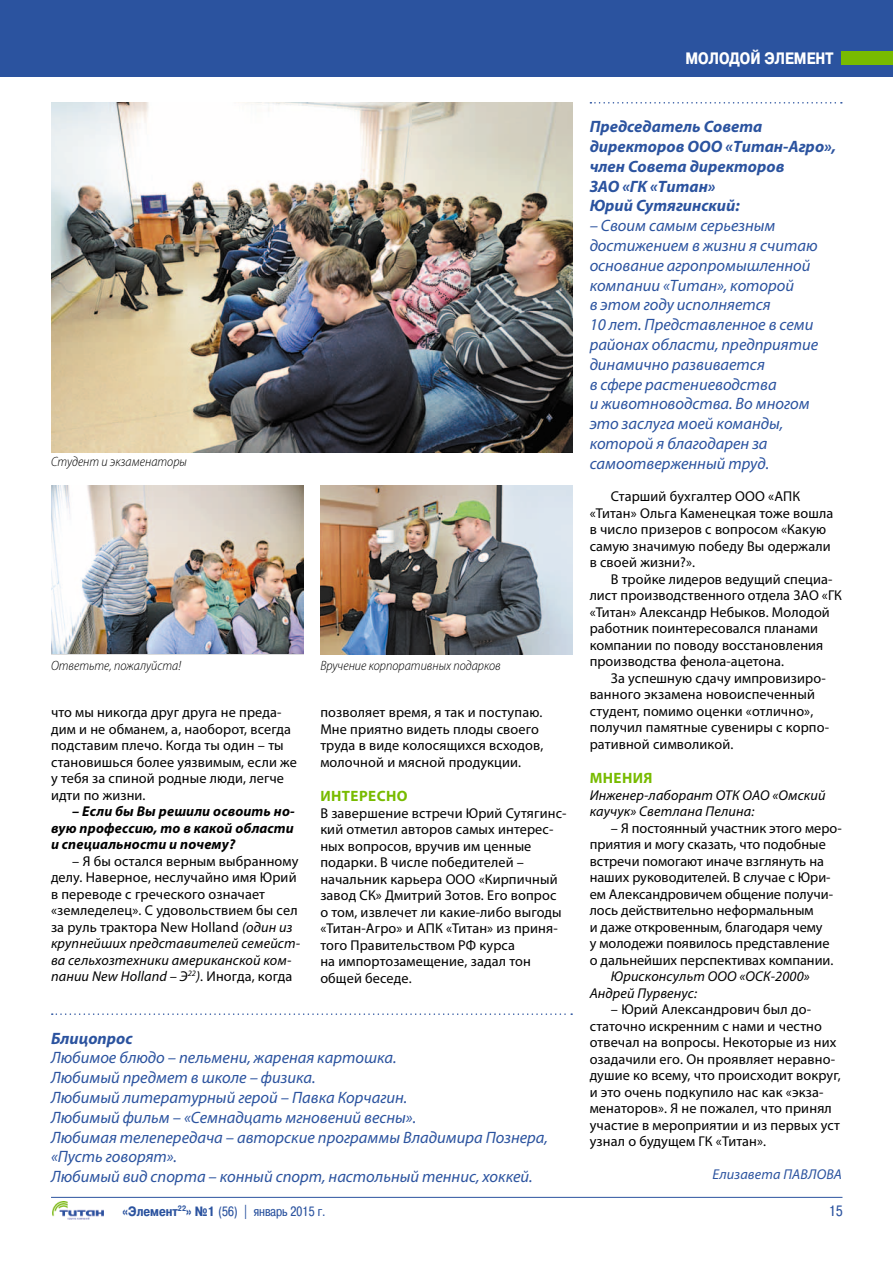
<style>
.page{position:relative;width:893px;height:1263px;background:#fff}
.page>*{position:absolute;margin:0;border:0;box-sizing:border-box;transform-origin:0 0}
.t1{font:italic 16.5px/19.8px "Myriad Pro";color:#2b539f}
.t2{font:italic 700 16.5px/19.8px "Myriad Pro";color:#2b539f}
.t3{font:700 16.5px "Pragmatica Condensed Cyr";color:#fff}
.t4{font:700 15px "Myriad Pro";letter-spacing:.03em;color:#78bb00}
.t5{font:15px "Pragmatica Condensed Cyr";color:#2b539f}
.t6{font:14.25px/16.5px "Myriad Pro";letter-spacing:.01em;color:#000}
.t7{font:italic 14.25px/16.5px "Myriad Pro";letter-spacing:.01em;color:#000}
.t8{font:italic 700 14.25px/16.5px "Myriad Pro";letter-spacing:.01em;color:#000;text-align:justify}
.t9{font:italic 14.25px "Myriad Pro";letter-spacing:.01em;color:#2b539f}
.t10{font:italic 300 semi-condensed 13.5px "Myriad Pro";color:#000}
.t11{font:13.5px "Pragmatica Condensed Cyr";color:#2b539f}
.s1{font-style:italic}
.s2{font-weight:700}
</style>
<div class="page">
<div style="left:0;top:0;width:893px;height:77px;background:#2b539f"></div>
<div style="left:842px;top:51px;width:51px;height:13px;background:#78bb00"></div>
<hr style="left:51px;top:1197px;width:791px;height:1px;background:#2b539f">
<img style="left:52px;top:1201px;width:51px;height:18px">
<img style="left:51px;top:102px;width:522px;height:350px">
<img style="left:51px;top:486px;width:252px;height:168px">
<img style="left:320px;top:486px;width:253px;height:168px">
<svg style="left:52px;top:1013px;width:520px;height:2px"></svg>
<svg style="left:590px;top:102px;width:252px;height:2px"></svg>
<p class="t10" style="left:51px;top:455px;width:137px">Студент и экзаменаторы</p>
<p class="t10" style="left:51px;top:658px;width:132px">Ответьте, пожалуйста!</p>
<p class="t10" style="left:320px;top:658px;width:182px">Вручение корпоративных подарков</p>
<p class="t6" style="left:51px;top:704px;width:247px">что мы никогда друг друга не преда&shy;дим и не обманем, а, наоборот, всегда подставим плечо. Когда ты один – ты становишься более уязвимым, если же у тебя за спиной родные люди, легче идти по жизни.</p>
<p class="t8" style="left:51px;top:802px;width:245px;text-indent:21px">– Если бы Вы решили освоить но&shy;вую профессию, то в какой области и специальности и почему?</p>
<p class="t6" style="left:51px;top:852px;width:251px;text-indent:21px">– Я бы остался верным выбранному делу. Наверное, неслучайно имя Юрий в переводе с греческого означает «земледелец». С удовольствием бы сел за руль трактора New Holland <span class="s1">(один из крупнейших представителей семейст&shy;ва сельхозтехники американской ком&shy;пании New Holland – Э</span><sup>22</sup><span class="s1">)</span>. Иногда, когда</p>
<p class="t6" style="left:320px;top:704px;width:224px">позволяет время, я так и поступаю.<br>Мне приятно видеть плоды своего труда в виде колосящихся всходов, молочной и мясной продукции.</p>
<p class="t4" style="left:320px;top:786px;width:89px">Интересно</p>
<p class="t6" style="left:320px;top:804px;width:247px">В завершение встречи Юрий Сутягинс&shy;кий отметил авторов самых интерес&shy;ных вопросов, вручив им ценные подарки. В числе победителей – начальник карьера ООО «Кирпичный завод СК» Дмитрий Зотов. Его вопрос о том, извлечет ли какие-либо выгоды «Титан-Агро» и АПК «Титан» из приня&shy;того Правительством РФ курса<br>на импортозамещение, задал тон общей беседе.</p>
<p class="t2" style="left:51px;top:1027px;width:83px">Блицопрос</p>
<p class="t1" style="left:51px;top:1048px;width:499px">Любимое блюдо – пельмени, жареная картошка.<br>Любимый предмет в школе – физика.<br>Любимый литературный герой – Павка Корчагин.<br>Любимый фильм – «Семнадцать мгновений весны».<br>Любимая телепередача – авторские программы Владимира Познера, «Пусть говорят».<br>Любимый вид спорта – конный спорт, настольный теннис, хоккей.</p>
<p class="t3" style="left:685px;top:49px;width:90px">молодой элемент</p>
<p class="t2" style="left:590px;top:116px;width:248px">Председатель Совета директоров ООО «Титан-Агро», член Совета директоров<br>ЗАО «ГК «Титан»<br>Юрий Сутягинский:</p>
<p class="t1" style="left:590px;top:215px;width:230px">– Своим самым серьезным достижением в жизни я считаю основание агропромышленной компании «Титан», которой<br>в этом году исполняется<br>10 лет. Представленное в семи районах области, предприятие динамично развивается<br>в сфере растениеводства<br>и животноводства. Во многом это заслуга моей команды, которой я благодарен за самоотверженный труд.</p>
<p class="t6" style="left:590px;top:488px;width:245px;text-indent:21px">Старший бухгалтер ООО «АПК «Титан» Ольга Каменецкая тоже вошла в число призеров с вопросом «Какую самую значимую победу Вы одержали в своей жизни?».</p>
<p class="t6" style="left:590px;top:570px;width:254px;text-indent:21px">В тройке лидеров ведущий специа&shy;лист производственного отдела ЗАО «ГК «Титан» Александр Небыков. Молодой работник поинтересовался планами компании по поводу восстановления производства фенола-ацетона.</p>
<p class="t6" style="left:590px;top:669px;width:241px;text-indent:21px">За успешную сдачу импровизиро&shy;ванного экзамена новоиспеченный студент, помимо оценки «отлично», получил памятные сувениры с корпо&shy;ративной символикой.</p>
<p class="t4" style="left:590px;top:768px;width:64px">Мнения</p>
<p class="t7" style="left:590px;top:786px;width:237px">Инженер-лаборант ОТК ОАО «Омский каучук» Светлана Пелина:</p>
<p class="t6" style="left:590px;top:819px;width:254px;text-indent:21px">– Я постоянный участник этого меро&shy;приятия и могу сказать, что подобные встречи помогают иначе взглянуть на наших руководителей. В случае с Юри&shy;ем Александровичем общение получи&shy;лось действительно неформальным<br>и даже откровенным, благодаря чему<br>у молодежи появилось представление<br>о дальнейших перспективах компании.</p>
<p class="t7" style="left:590px;top:968px;width:221px;text-indent:21px">Юрисконсульт ООО «ОСК-2000»<br>Андрей Пурвенус:</p>
<p class="t6" style="left:590px;top:1001px;width:253px;text-indent:21px">– Юрий Александрович был до&shy;статочно искренним с нами и честно отвечал на вопросы. Некоторые из них озадачили его. Он проявляет неравно&shy;душие ко всему, что происходит вокруг, и это очень подкупило нас как «экза&shy;менаторов». Я не пожалел, что принял участие в мероприятии и из первых уст узнал о будущем ГК «Титан».</p>
<p class="t9" style="left:712px;top:1165px;width:131px">Елизавета ПАВЛОВА</p>
<p class="t11" style="left:123px;top:1203px;width:204px"><span class="s2">«Элемент</span><sup>22</sup><span class="s2">» №1</span> (56) | январь 2015 г.</p>
<p class="t5" style="left:829px;top:1203px;width:15px">15</p>
</div>
